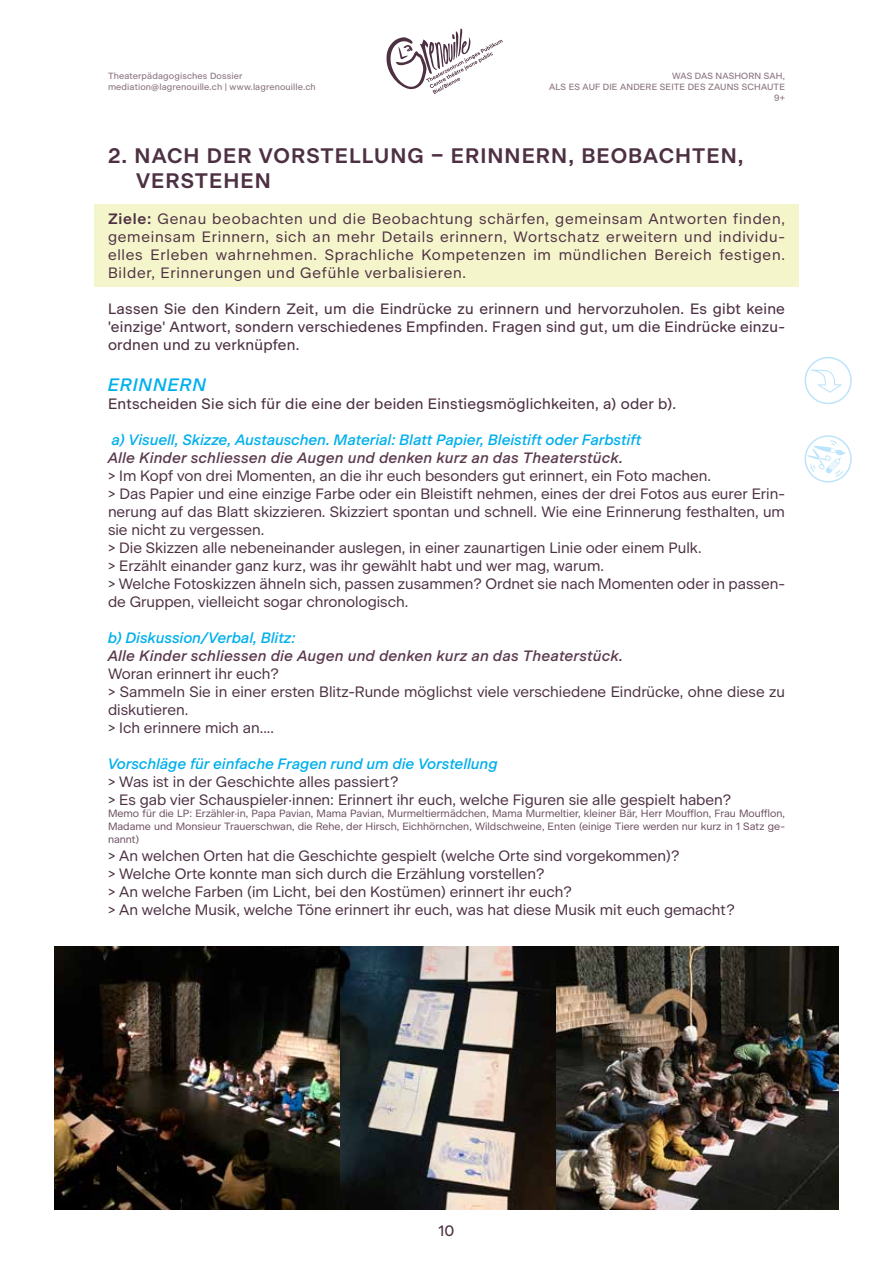
<style>
.page{position:relative;width:893px;height:1263px;background:#fff}
.page>*{position:absolute;margin:0;border:0;box-sizing:border-box;transform-origin:0 0}
.t1{font:600 21px/25.2px "Beausite Classic";letter-spacing:.05em;color:#4d3143}
.t2{font:italic 500 18px "Beausite Classic";letter-spacing:.05em;color:#00b0eb}
.t3{font:15px/18px "Beausite Classic Clear";color:#4d3143}
.t4{font:15px/18px "Beausite Classic";letter-spacing:.015em;color:#4d3143;text-align:justify}
.t5{font:italic 500 15px "Beausite Classic";color:#00b0eb}
.t6{font:italic 500 15px "Beausite Classic";letter-spacing:.015em;color:#5b3a4e}
.t7{font:10.5px/12.6px "Beausite Classic Clear";color:#6a4e5f;text-align:justify}
.t8{font:9px/10.8px "Beausite Classic";letter-spacing:.015em;color:#897280}
.s1{font-family:"Beausite Classic";font-weight:600}
</style>
<div class="page">
<div style="left:94px;top:204px;width:705px;height:83px;background:#f5f5cb"></div>
<svg style="left:386px;top:28px;width:117px;height:66px"></svg>
<img style="left:54px;top:946px;width:785px;height:263px">
<svg style="left:804px;top:435px;width:48px;height:47px"></svg>
<svg style="left:804px;top:357px;width:48px;height:47px"></svg>
<p class="t8" style="left:108px;top:70px;width:209px">Theaterpädagogisches Dossier mediation@lagrenouille.ch | www.lagrenouille.ch</p>
<p class="t8" style="left:549px;top:70px;width:237px;text-align:right">WAS DAS NASHORN SAH,<br>ALS ES AUF DIE ANDERE SEITE DES ZAUNS SCHAUTE<br>9+</p>
<h1 class="t1" style="left:136px;top:141px;width:609px;text-indent:-28px">2. NACH DER VORSTELLUNG – ERINNERN, BEOBACHTEN,<br>VERSTEHEN</h1>
<p class="t3" style="left:108px;top:209px;width:678px;text-align:justify"><span class="s1">Ziele:</span> Genau beobachten und die Beobachtung schärfen, gemeinsam Antworten finden, gemeinsam Erinnern, sich an mehr Details erinnern, Wortschatz erweitern und individu&shy;elles Erleben wahrnehmen. Sprachliche Kompetenzen im mündlichen Bereich festigen.<br>Bilder, Erinnerungen und Gefühle verbalisieren.</p>
<p class="t4" style="left:108px;top:299px;width:678px">Lassen Sie den Kindern Zeit, um die Eindrücke zu erinnern und hervorzuholen. Es gibt keine 'einzige' Antwort, sondern verschiedenes Empfinden. Fragen sind gut, um die Eindrücke einzu&shy;ordnen und zu verknüpfen.</p>
<p class="t2" style="left:108px;top:371px;width:100px">ERINNERN</p>
<p class="t4" style="left:108px;top:393px;width:570px">Entscheiden Sie sich für die eine der beiden Einstiegsmöglichkeiten, a) oder b).</p>
<p class="t5" style="left:112px;top:428px;width:531px">a) Visuell, Skizze, Austauschen. Material: Blatt Papier, Bleistift oder Farbstift</p>
<p class="t6" style="left:108px;top:446px;width:517px">Alle Kinder schliessen die Augen und denken kurz an das Theaterstück.</p>
<p class="t3" style="left:108px;top:465px;width:678px">&gt; Im Kopf von drei Momenten, an die ihr euch besonders gut erinnert, ein Foto machen.<br>&gt; Das Papier und eine einzige Farbe oder ein Bleistift nehmen, eines der drei Fotos aus eurer Erin&shy;nerung auf das Blatt skizzieren. Skizziert spontan und schnell. Wie eine Erinnerung festhalten, um sie nicht zu vergessen.<br>&gt; Die Skizzen alle nebeneinander auslegen, in einer zaunartigen Linie oder einem Pulk.<br>&gt; Erzählt einander ganz kurz, was ihr gewählt habt und wer mag, warum.<br>&gt; Welche Fotoskizzen ähneln sich, passen zusammen? Ordnet sie nach Momenten oder in passen&shy;de Gruppen, vielleicht sogar chronologisch.</p>
<p class="t5" style="left:108px;top:626px;width:190px">b) Diskussion/Verbal, Blitz:</p>
<p class="t6" style="left:108px;top:644px;width:517px">Alle Kinder schliessen die Augen und denken kurz an das Theaterstück.</p>
<p class="t3" style="left:108px;top:663px;width:678px">Woran erinnert ihr euch?<br>&gt; Sammeln Sie in einer ersten Blitz-Runde möglichst viele verschiedene Eindrücke, ohne diese zu diskutieren.<br>&gt; Ich erinnere mich an....</p>
<p class="t5" style="left:108px;top:752px;width:391px">Vorschläge für einfache Fragen rund um die Vorstellung</p>
<p class="t3" style="left:108px;top:771px;width:625px">&gt; Was ist in der Geschichte alles passiert?<br>&gt; Es gab vier Schauspieler·innen: Erinnert ihr euch, welche Figuren sie alle gespielt haben?</p>
<p class="t7" style="left:108px;top:806px;width:678px">Memo für die LP: Erzähler·in, Papa Pavian, Mama Pavian, Murmeltiermädchen, Mama Murmeltier, kleiner Bär, Herr Moufflon, Frau Moufflon, Madame und Monsieur Trauerschwan, die Rehe, der Hirsch, Eichhörnchen, Wildschweine, Enten (einige Tiere werden nur kurz in 1 Satz ge&shy;nannt)</p>
<p class="t3" style="left:108px;top:845px;width:628px">&gt; An welchen Orten hat die Geschichte gespielt (welche Orte sind vorgekommen)?<br>&gt; Welche Orte konnte man sich durch die Erzählung vorstellen?<br>&gt; An welche Farben (im Licht, bei den Kostümen) erinnert ihr euch?<br>&gt; An welche Musik, welche Töne erinnert ihr euch, was hat diese Musik mit euch gemacht?</p>
<p class="t4" style="left:438px;top:1220px;width:18px">10</p>
</div>
